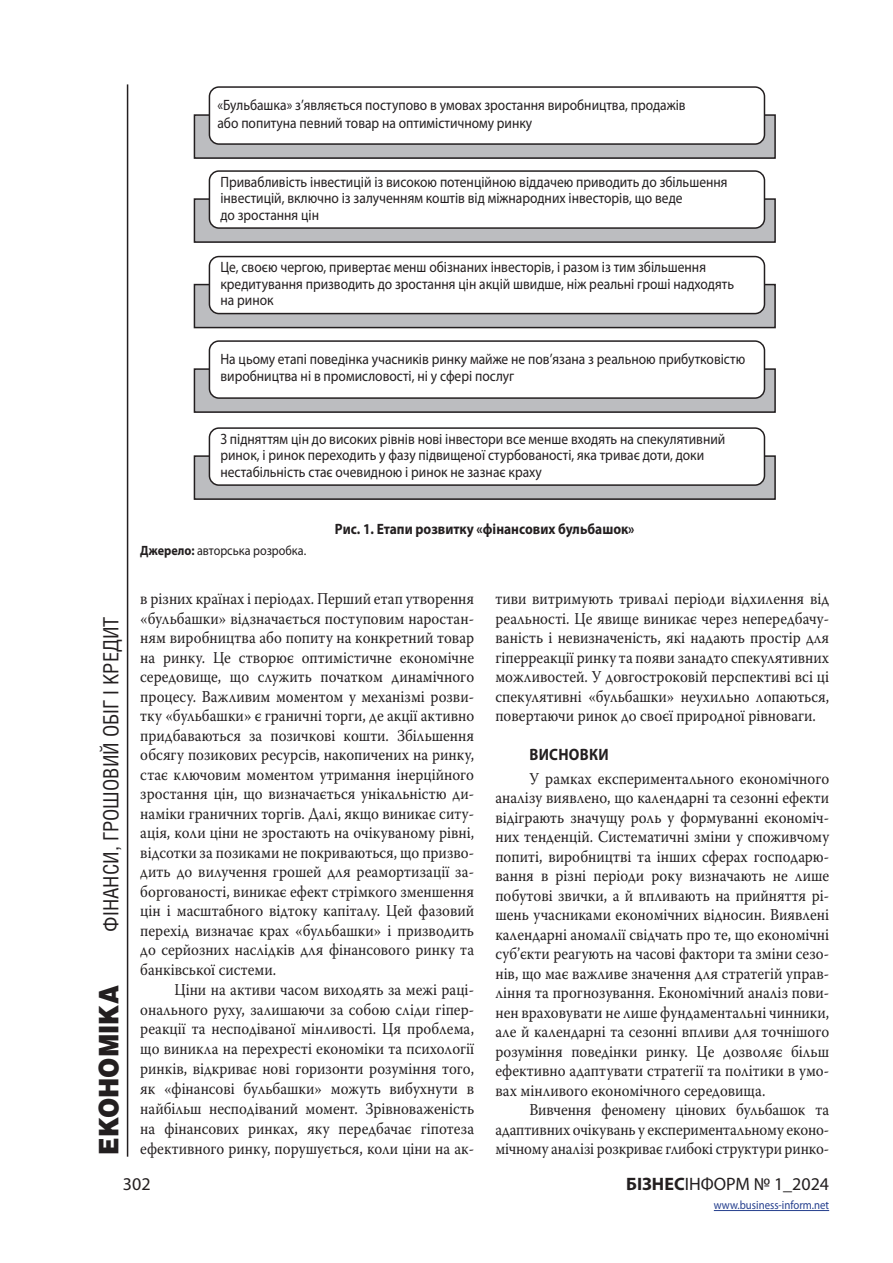
<style>
.page{position:relative;width:893px;height:1263px;background:#fff}
.page>*{position:absolute;margin:0;border:0;box-sizing:border-box;transform-origin:0 0}
.t1{font:900 27px "Helios";color:#231f20;scale:.9 1}
.t2{font:21px "Helios Cond";color:#231f20}
.t3{font:18px "Myriad Pro";color:#231f20}
.t4{font:16.5px/19.5px "Warnock Pro";color:#231f20;text-align:justify;scale:.9 1}
.t5{font:700 16.5px "Myriad Pro";letter-spacing:.02em;color:#231f20;scale:.9 1}
.t6{font:15px/16.5px "Myriad Pro";color:#231f20;scale:.9 1}
.t7{font:700 15px "Myriad Pro";color:#231f20;scale:.9 1}
.t8{font:13.5px "Myriad Pro";color:#231f20;scale:.9 1}
.t9{font:12px "Myriad Pro";color:#253f8e;scale:.9 1}
.s1{font-weight:700}
</style>
<div class="page">
<hr style="left:127px;top:84px;width:1px;height:1073px;background:#231f20">
<hr style="left:714px;top:1210px;width:115px;height:1px;background:#253f8e">
<div style="left:194px;top:115px;width:581px;height:43px;background:#bcbdc0"></div>
<div style="left:194px;top:114px;width:582px;height:45px;border:2px solid #231f20"></div>
<div style="left:209px;top:87px;width:555px;height:57px;background:#fff;border-radius:9px"></div>
<div style="left:209px;top:86px;width:556px;height:59px;border:2px solid #231f20;border-radius:9px"></div>
<div style="left:194px;top:199px;width:581px;height:43px;background:#bcbdc0"></div>
<div style="left:194px;top:198px;width:582px;height:45px;border:2px solid #231f20"></div>
<div style="left:209px;top:171px;width:555px;height:57px;background:#fff;border-radius:9px"></div>
<div style="left:209px;top:170px;width:556px;height:59px;border:2px solid #231f20;border-radius:9px"></div>
<div style="left:194px;top:285px;width:581px;height:43px;background:#bcbdc0"></div>
<div style="left:194px;top:284px;width:582px;height:44px;border:2px solid #231f20"></div>
<div style="left:209px;top:257px;width:555px;height:57px;background:#fff;border-radius:9px"></div>
<div style="left:209px;top:256px;width:556px;height:58px;border:2px solid #231f20;border-radius:9px"></div>
<div style="left:194px;top:456px;width:581px;height:43px;background:#bcbdc0"></div>
<div style="left:194px;top:455px;width:582px;height:45px;border:2px solid #231f20"></div>
<div style="left:209px;top:428px;width:555px;height:57px;background:#fff;border-radius:9px"></div>
<div style="left:209px;top:427px;width:556px;height:59px;border:2px solid #231f20;border-radius:9px"></div>
<div style="left:194px;top:369px;width:581px;height:43px;background:#bcbdc0"></div>
<div style="left:194px;top:368px;width:582px;height:45px;border:2px solid #231f20"></div>
<div style="left:209px;top:341px;width:555px;height:57px;background:#fff;border-radius:9px"></div>
<div style="left:209px;top:340px;width:556px;height:59px;border:2px solid #231f20;border-radius:9px"></div>
<p class="t6" style="left:217px;top:96px;width:522px;line-height:18px">«Бульбашка» з’являється поступово в умовах зростання виробництва, продажів або попитуна певний товар на оптимістичному ринку</p>
<p class="t6" style="left:220px;top:173px;width:565px">Привабливість інвестицій із високою потенційною віддачею приводить до збільшення інвестицій, включно із залученням коштів від міжнародних інвесторів, що веде<br>до зростання цін</p>
<p class="t6" style="left:220px;top:259px;width:572px">Це, своєю чергою, привертає менш обізнаних інвесторів, і разом із тим збільшення кредитування призводить до зростання цін акцій швидше, ніж реальні гроші надходять на ринок</p>
<p class="t6" style="left:220px;top:351px;width:585px">На цьому етапі поведінка учасників ринку майже не пов’язана з реальною прибутковістю виробництва ні в промисловості, ні у сфері послуг</p>
<p class="t6" style="left:220px;top:430px;width:562px">З підняттям цін до високих рівнів нові інвестори все менше входять на спекулятивний ринок, і ринок переходить у фазу підвищеної стурбованості, яка триває доти, доки нестабільність стає очевидною і ринок не зазнає краху</p>
<p class="t2" style="left:98px;top:931px;width:316px;rotate:-90deg">ФІНАНСИ, ГРОШОВИЙ ОБІГ І КРЕДИТ</p>
<h1 class="t1" style="left:92px;top:1154px;width:189px;rotate:-90deg">ЕКОНОМІКА</h1>
<p class="t7" style="left:335px;top:519px;width:334px">Рис. 1. Етапи розвитку «фінансових бульбашок»</p>
<p class="t8" style="left:140px;top:542px;width:186px"><span class="s1">Джерело:</span> авторська розробка.</p>
<p class="t4" style="left:140px;top:589px;width:372px">в різних країнах і періодах. Перший етап утворення «бульбашки» відзначається поступовим наростан&shy;ням виробництва або попиту на конкретний товар на ринку. Це створює оптимістичне економічне середовище, що служить початком динамічного процесу. Важливим моментом у механізмі розви&shy;тку «бульбашки» є граничні торги, де акції активно придбаваються за позичкові кошти. Збільшення обсягу позикових ресурсів, накопичених на ринку, стає ключовим моментом утримання інерційного зростання цін, що визначається унікальністю ди&shy;наміки граничних торгів. Далі, якщо виникає ситу&shy;ація, коли ціни не зростають на очікуваному рівні, відсотки за позиками не покриваються, що призво&shy;дить до вилучення грошей для реамортизації за&shy;боргованості, виникає ефект стрімкого зменшення цін і масштабного відтоку капіталу. Цей фазовий перехід визначає крах «бульбашки» і призводить до серйозних наслідків для фінансового ринку та банківської системи.</p>
<p class="t4" style="left:140px;top:979px;width:372px;line-height:20px;text-indent:34px">Ціни на активи часом виходять за межі раці&shy;онального руху, залишаючи за собою сліди гіпер&shy;реакції та несподіваної мінливості. Ця проблема, що виникла на перехресті економіки та психології ринків, відкриває нові горизонти розуміння того, як «фінансові бульбашки» можуть вибухнути в найбільш несподіваний момент. Зрівноваженість на фінансових ринках, яку передбачає гіпотеза ефективного ринку, порушується, коли ціни на ак-</p>
<p class="t4" style="left:495px;top:589px;width:372px">тиви витримують тривалі періоди відхилення від реальності. Це явище виникає через непередбачу&shy;ваність і невизначеність, які надають простір для гіперреакції ринку та появи занадто спекулятивних можливостей. У довгостроковій перспективі всі ці спекулятивні «бульбашки» неухильно лопаються, повертаючи ринок до своєї природної рівноваги.</p>
<p class="t5" style="left:529px;top:744px;width:90px">ВИСНОВКИ</p>
<p class="t4" style="left:495px;top:768px;width:372px;text-indent:34px">У рамках експериментального економічного аналізу виявлено, що календарні та сезонні ефекти відіграють значущу роль у формуванні економіч&shy;них тенденцій. Систематичні зміни у споживчому попиті, виробництві та інших сферах господарю&shy;вання в різні періоди року визначають не лише побутові звички, а й впливають на прийняття рі&shy;шень учасниками економічних відносин. Виявлені календарні аномалії свідчать про те, що економічні суб’єкти реагують на часові фактори та зміни сезо&shy;нів, що має важливе значення для стратегій управ&shy;ління та прогнозування. Економічний аналіз пови&shy;нен враховувати не лише фундаментальні чинники, але й календарні та сезонні впливи для точнішого розуміння поведінки ринку. Це дозволяє більш ефективно адаптувати стратегії та політики в умо&shy;вах мінливого економічного середовища.</p>
<p class="t4" style="left:495px;top:1100px;width:372px;text-indent:34px">Вивчення феномену цінових бульбашок та адаптивних очікувань у експериментальному еконо&shy;мічному аналізі розкриває глибокі структури ринко-</p>
<p class="t3" style="left:123px;top:1173px;width:29px">302</p>
<p class="t3" style="left:626px;top:1173px;width:205px"><span class="s1">БІЗНЕС</span>ІНФОРМ № 1_2024</p>
<p class="t9" style="left:714px;top:1198px;width:130px">www.business-inform.net</p>
</div>
